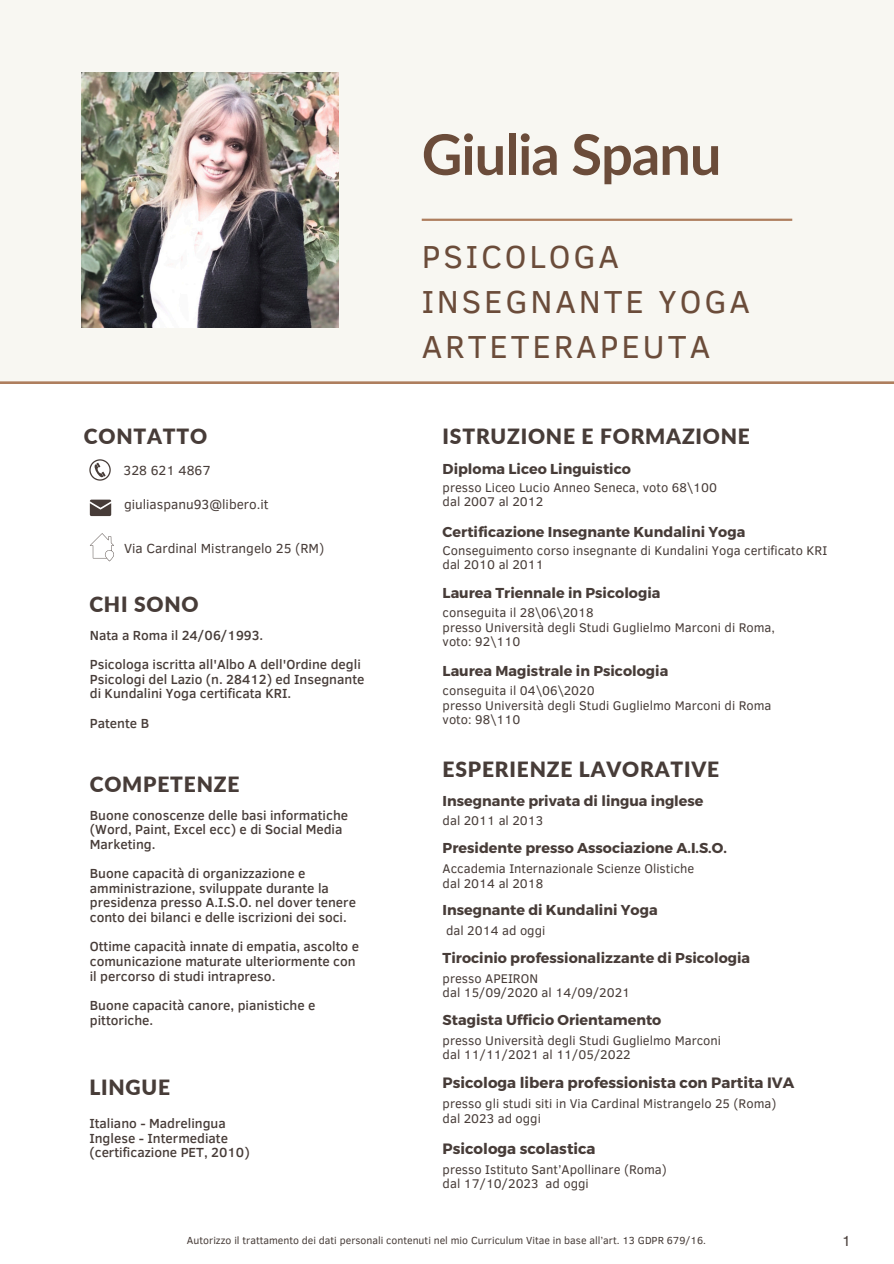
<style>
.page{position:relative;width:894px;height:1264px;background:#fff}
.page>*{position:absolute;margin:0;border:0;box-sizing:border-box;transform-origin:0 0}
.t1{font:700 55.95px "Lato";letter-spacing:-.02em;color:#6b4c3a}
.t2{font:32.7px/45px "Clear Sans";letter-spacing:.085em;color:#6b4c3a}
.t3{font:900 21px "Lato";letter-spacing:.04em;color:#473c38}
.t4{font:700 15px "Montserrat";color:#473c38}
.t5{font:15px "Clear Sans";color:#473c38}
.t6{font:700 14.4px "Montserrat";color:#473c38}
.t7{font:500 13.5px/14.7px "Clear Sans";color:#473c38}
.t8{font:13.5px "Clear Sans";color:#473c38}
.t9{font:12.9px/14.7px "Clear Sans";color:#473c38}
.t10{font:10.5px "Clear Sans";color:#473c38}
</style>
<div class="page">
<div style="left:0;top:0;width:893px;height:383px;background:#f8f7f2"></div>
<img style="left:82px;top:72px;width:256px;height:256px">
<hr style="left:421px;top:219px;width:371px;height:2px;background:#ae7e5e">
<svg style="left:89px;top:459px;width:22px;height:21px"></svg>
<svg style="left:90px;top:499px;width:21px;height:17px"></svg>
<svg style="left:90px;top:533px;width:24px;height:28px"></svg>
<h3 class="t1" style="left:421px;top:120px;width:301px">Giulia Spanu</h3>
<p class="t3" style="left:84px;top:423px;width:125px">CONTATTO</p>
<p class="t8" style="left:123px;top:460px;width:89px">328 621 4867</p>
<h1 class="t8" style="left:124px;top:494px;width:146px">giuliaspanu93@libero.it</h1>
<h2 class="t8" style="left:124px;top:538px;width:202px">Via Cardinal Mistrangelo 25 (RM)</h2>
<p class="t3" style="left:89px;top:591px;width:111px">CHI SONO</p>
<p class="t7" style="left:90px;top:627px;width:175px">Nata a Roma il 24/06/1993.</p>
<p class="t7" style="left:90px;top:656px;width:276px">Psicologa iscritta all'Albo A dell'Ordine degli<br>Psicologi del Lazio (n. 28412) ed Insegnante di Kundalini Yoga certificata KRI.</p>
<p class="t7" style="left:90px;top:714px;width:61px">Patente B</p>
<h4 class="t3" style="left:90px;top:771px;width:151px">COMPETENZE</h4>
<p class="t7" style="left:90px;top:807px;width:260px">Buone conoscenze delle basi informatiche (Word, Paint, Excel ecc) e di Social Media<br>Marketing.</p>
<h4 class="t7" style="left:90px;top:865px;width:267px">Buone capacità di organizzazione e amministrazione, sviluppate durante la presidenza presso A.I.S.O. nel dover tenere conto dei bilanci e delle iscrizioni dei soci.</h4>
<p class="t7" style="left:90px;top:938px;width:271px">Ottime capacità innate di empatia, ascolto e comunicazione maturate ulteriormente con il percorso di studi intrapreso.</p>
<h3 class="t7" style="left:90px;top:997px;width:227px">Buone capacità canore, pianistiche e pittoriche.</h3>
<p class="t3" style="left:89px;top:1074px;width:82px">LINGUE</p>
<p class="t7" style="left:89px;top:1115px;width:162px">Italiano - Madrelingua<br>Inglese - Intermediate (certificazione PET, 2010)</p>
<p class="t2" style="left:421px;top:233px;width:329px">PSICOLOGA<br>INSEGNANTE YOGA<br>ARTETERAPEUTA</p>
<p class="t3" style="left:442px;top:423px;width:309px">ISTRUZIONE E FORMAZIONE</p>
<h3 class="t6" style="left:442px;top:459px;width:190px">Diploma Liceo Linguistico</h3>
<h4 class="t9" style="left:442px;top:480px;width:276px">presso Liceo Lucio Anneo Seneca, voto 68\100</h4>
<h4 class="t9" style="left:442px;top:494px;width:102px">dal 2007 al 2012</h4>
<p class="t6" style="left:442px;top:522px;width:304px">Certificazione Insegnante Kundalini Yoga</p>
<h3 class="t9" style="left:442px;top:542px;width:386px;line-height:14px">Conseguimento corso insegnante di Kundalini Yoga certificato KRI dal 2010 al 2011</h3>
<h4 class="t6" style="left:442px;top:584px;width:219px">Laurea Triennale in Psicologia</h4>
<p class="t9" style="left:442px;top:604px;width:334px">conseguita il 28\06\2018<br>presso Università degli Studi Guglielmo Marconi di Roma, voto: 92\110</p>
<h4 class="t6" style="left:442px;top:661px;width:227px">Laurea Magistrale in Psicologia</h4>
<p class="t9" style="left:442px;top:682px;width:330px">conseguita il 04\06\2020<br>presso Università degli Studi Guglielmo Marconi di Roma voto: 98\110</p>
<h4 class="t3" style="left:442px;top:756px;width:278px">ESPERIENZE LAVORATIVE</h4>
<h5 class="t6" style="left:442px;top:791px;width:262px">Insegnante privata di lingua inglese</h5>
<p class="t9" style="left:442px;top:813px;width:102px">dal 2011 al 2013</p>
<h4 class="t6" style="left:442px;top:838px;width:285px">Presidente presso Associazione A.I.S.O.</h4>
<p class="t9" style="left:442px;top:860px;width:253px">Accademia Internazionale Scienze Olistiche dal 2014 al 2018</p>
<p class="t6" style="left:442px;top:900px;width:216px">Insegnante di Kundalini Yoga</p>
<h3 class="t9" style="left:446px;top:922px;width:101px">dal 2014 ad oggi</h3>
<p class="t6" style="left:442px;top:948px;width:309px">Tirocinio professionalizzante di Psicologia</p>
<h3 class="t9" style="left:442px;top:970px;width:189px">presso APEIRON<br>dal 15/09/2020 al 14/09/2021</h3>
<h4 class="t6" style="left:442px;top:1010px;width:220px">Stagista Ufficio Orientamento</h4>
<p class="t9" style="left:442px;top:1032px;width:280px">presso Università degli Studi Guglielmo Marconi dal 11/11/2021 al 11/05/2022</p>
<h4 class="t4" style="left:442px;top:1073px;width:353px">Psicologa libera professionista con Partita IVA</h4>
<p class="t9" style="left:442px;top:1095px;width:335px">presso gli studi siti in Via Cardinal Mistrangelo 25 (Roma) dal 2023 ad oggi</p>
<h4 class="t4" style="left:442px;top:1138px;width:154px">Psicologa scolastica</h4>
<p class="t9" style="left:442px;top:1161px;width:226px">presso Istituto Sant’Apollinare (Roma) dal 17/10/2023 ad oggi</p>
<h4 class="t10" style="left:187px;top:1232px;width:520px">Autorizzo il trattamento dei dati personali contenuti nel mio Curriculum Vitae in base all’art. 13 GDPR 679/16.</h4>
<p class="t5" style="left:841px;top:1229px;width:11px">1</p>
</div>
